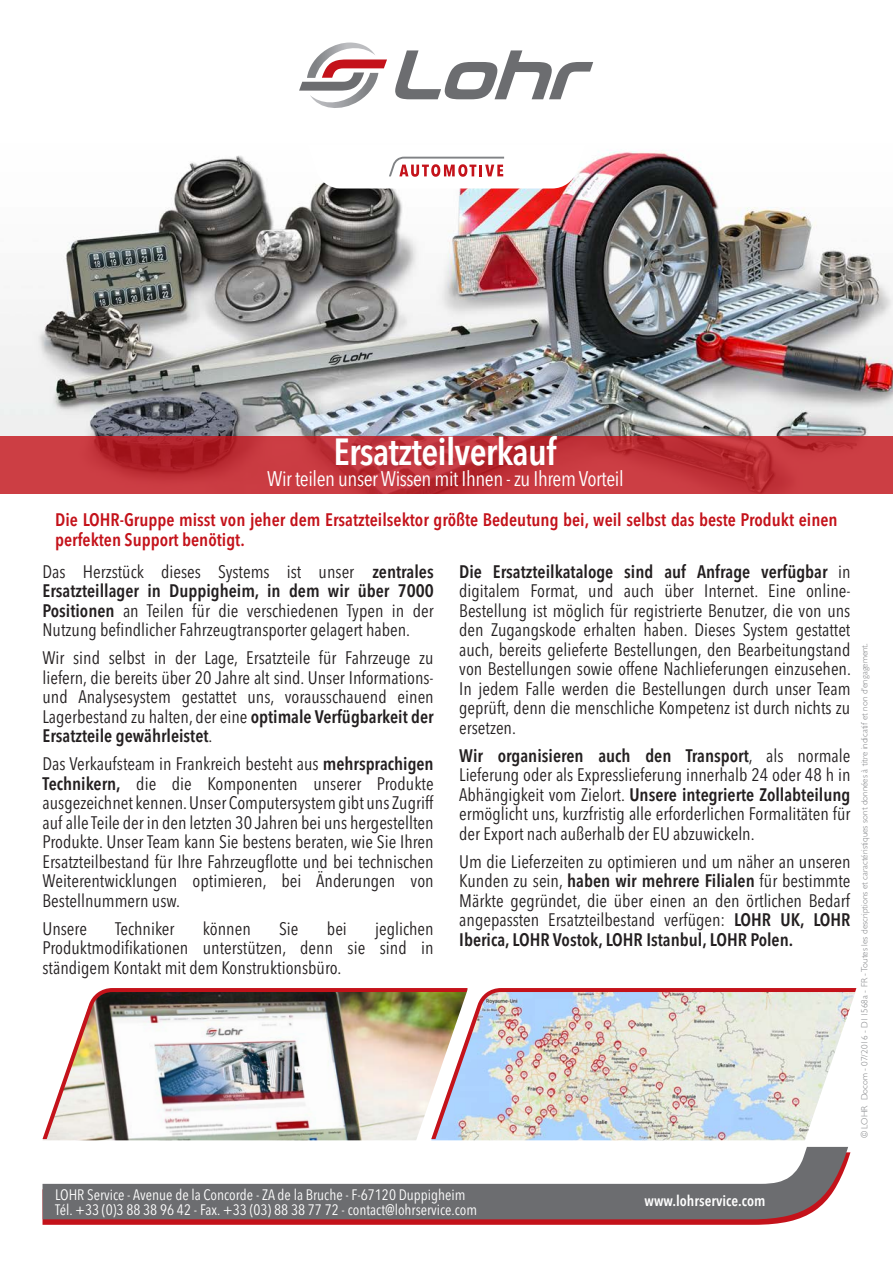
<style>
.page{position:relative;width:893px;height:1263px;background:#fff}
.page>*{position:absolute;margin:0;border:0;box-sizing:border-box;transform-origin:0 0}
.t1{font:600 condensed 37.5px "Avenir Next LT Pro";letter-spacing:-.02em;color:#fff}
.t2{font:condensed 21px "Avenir Next LT Pro";letter-spacing:-.02em;color:#fff}
.t3{font:condensed 18px/19.5px "Avenir Next LT Pro";color:#231f20;text-align:justify}
.t4{font:600 condensed 18px/19.5px "Avenir Next LT Pro";color:#c4121a}
.t5{font:condensed 15px "Avenir Next LT Pro";color:#fff}
.t6{font:600 condensed 15px "Avenir Next LT Pro";color:#fff}
.addresse{font:300 9px "Gill Sans";color:#808285}
.s1{font-weight:600}
</style>
<div class="page">
<img style="left:0;top:150px;width:893px;height:286px">
<svg style="left:0;top:436px;width:893px;height:57px;background:#c1333a"></svg>
<img style="left:43px;top:988px;width:388px;height:151px">
<img style="left:431px;top:988px;width:425px;height:151px">
<svg style="left:395px;top:50px;width:198px;height:49px"></svg>
<svg style="left:299px;top:43px;width:88px;height:65px"></svg>
<svg style="left:43px;top:1152px;width:807px;height:73px;background:#c7353c"></svg>
<svg style="left:43px;top:1147px;width:805px;height:72px"></svg>
<svg style="left:308px;top:150px;width:277px;height:38px"></svg>
<p class="t1" style="left:333px;top:429px;width:224px">Ersatzteilverkauf</p>
<p class="t2" style="left:267px;top:466px;width:358px">Wir teilen unser Wissen mit Ihnen - zu Ihrem Vorteil</p>
<p class="t4" style="left:55px;top:510px;width:784px">Die LOHR-Gruppe misst von jeher dem Ersatzteilsektor größte Bedeutung bei, weil selbst das beste Produkt einen perfekten Support benötigt.</p>
<p class="t3" style="left:43px;top:562px;width:393px">Das Herzstück dieses Systems ist unser <span class="s1">zentrales Ersatzteillager in Duppigheim, in dem wir über 7000<br>Positionen</span> an Teilen für die verschiedenen Typen in der Nutzung befindlicher Fahrzeugtransporter gelagert haben.</p>
<p class="t3" style="left:43px;top:648px;width:393px">Wir sind selbst in der Lage, Ersatzteile für Fahrzeuge zu liefern, die bereits über 20 Jahre alt sind. Unser Informations&shy;und Analysesystem gestattet uns, vorausschauend einen Lagerbestand zu halten, der eine <span class="s1">optimale Verfügbarkeit der Ersatzteile gewährleistet</span>.</p>
<p class="t3" style="left:43px;top:754px;width:393px">Das Verkaufsteam in Frankreich besteht aus <span class="s1">mehrsprachigen Technikern,</span> die die Komponenten unserer Produkte ausgezeichnet kennen. Unser Computersystem gibt uns Zugriff auf alle Teile der in den letzten 30 Jahren bei uns hergestellten Produkte. Unser Team kann Sie bestens beraten, wie Sie Ihren Ersatzteilbestand für Ihre Fahrzeugflotte und bei technischen Weiterentwicklungen optimieren, bei Änderungen von Bestellnummern usw.</p>
<p class="t3" style="left:43px;top:919px;width:46px">Unsere</p>
<p class="t3" style="left:115px;top:919px;width:61px">Techniker</p>
<p class="t3" style="left:203px;top:919px;width:49px">können</p>
<p class="t3" style="left:279px;top:919px;width:21px">Sie</p>
<p class="t3" style="left:327px;top:919px;width:21px">bei</p>
<p class="t3" style="left:459px;top:562px;width:393px"><span class="s1">Die Ersatzteilkataloge sind auf Anfrage verfügbar</span> in digitalem Format, und auch über Internet. Eine online-Bestellung ist möglich für registrierte Benutzer, die von uns den Zugangskode erhalten haben. Dieses System gestattet auch, bereits gelieferte Bestellungen, den Bearbeitungstand von Bestellungen sowie offene Nachlieferungen einzusehen.<br>In jedem Falle werden die Bestellungen durch unser Team geprüft, denn die menschliche Kompetenz ist durch nichts zu ersetzen.</p>
<p class="t3" style="left:459px;top:746px;width:393px"><span class="s1">Wir organisieren auch den Transport</span>, als normale Lieferung oder als Expresslieferung innerhalb 24 oder 48 h in Abhängigkeit vom Zielort. <span class="s1">Unsere integrierte Zollabteilung </span>ermöglicht uns, kurzfristig alle erforderlichen Formalitäten für der Export nach außerhalb der EU abzuwickeln.</p>
<p class="t3" style="left:459px;top:851px;width:393px">Um die Lieferzeiten zu optimieren und um näher an unseren Kunden zu sein, <span class="s1">haben wir mehrere Filialen</span> für bestimmte Märkte gegründet, die über einen an den örtlichen Bedarf angepassten Ersatzteilbestand verfügen: <span class="s1">LOHR UK, LOHR Iberica, LOHR Vostok, LOHR Istanbul, LOHR Polen.</span></p>
<p class="t3" style="left:43px;top:919px;width:393px;text-indent:333px">jeglichen Produktmodifikationen unterstützen, denn sie sind in ständigem Kontakt mit dem Konstruktionsbüro.</p>
<p class="addresse" style="left:859px;top:1138px;width:497px;rotate:-90deg">© LOHR Docom - 07/2016 - D11568a - FR - Toutes les descriptions et caractéristiques sont données à titre indicatif et non d'engagement.</p>
<p class="t5" style="left:55px;top:1186px;width:412px">LOHR Service - Avenue de la Concorde - ZA de la Bruche - F-67120 Duppigheim</p>
<p class="t5" style="left:55px;top:1201px;width:423px">Tél. +33 (0)3 88 38 96 42 - Fax. +33 (03) 88 38 77 72 - contact@lohrservice.com</p>
<p class="t6" style="left:644px;top:1192px;width:122px">www.lohrservice.com</p>
</div>
